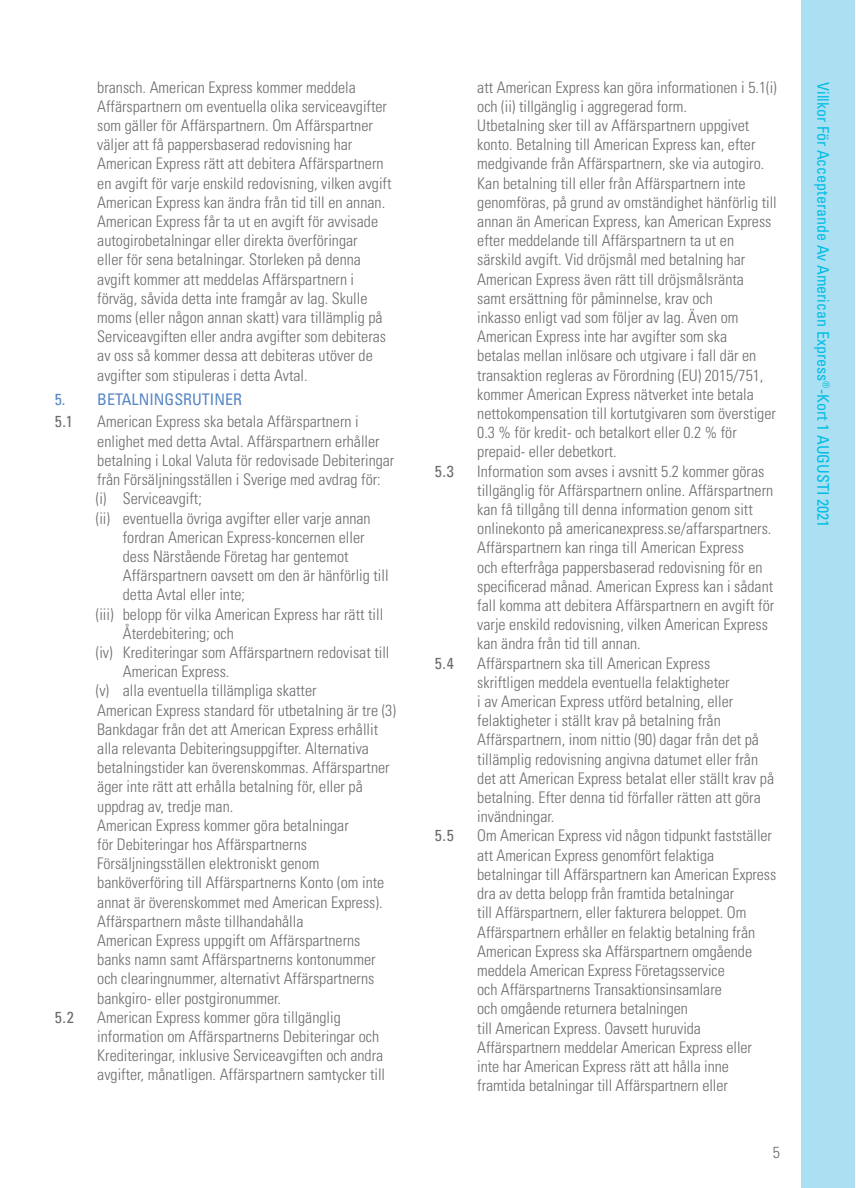
<style>
.page{position:relative;width:856px;height:1188px;background:#fff}
.page>*{position:absolute;margin:0;border:0;box-sizing:border-box;transform-origin:0 0}
.t1{font:300 condensed 16px/19.2px "Univers";color:#6c6d70}
.t2{font:condensed 16px "Univers";color:#02bce5}
.t3{font:condensed 16px "Univers";color:#5786c5}
.t4{font:condensed 16px "Univers";color:#6c6d70}
</style>
<div class="page">
<div style="left:801px;top:0;width:53px;height:1188px;background:#abe0f3"></div>
<p class="t1" style="left:97px;top:77px;width:296px">bransch. American Express kommer meddela Affärspartnern om eventuella olika serviceavgifter som gäller för Affärspartnern. Om Affärspartner väljer att få pappersbaserad redovisning har American Express rätt att debitera Affärspartnern en avgift för varje enskild redovisning, vilken avgift American Express kan ändra från tid till en annan.<br>American Express får ta ut en avgift för avvisade autogirobetalningar eller direkta överföringar<br>eller för sena betalningar. Storleken på denna avgift kommer att meddelas Affärspartnern i förväg, såvida detta inte framgår av lag. Skulle moms (eller någon annan skatt) vara tillämplig på Serviceavgiften eller andra avgifter som debiteras av oss så kommer dessa att debiteras utöver de avgifter som stipuleras i detta Avtal.</p>
<p class="t3" style="left:55px;top:390px;width:189px">5. BETALNINGSRUTINER</p>
<p class="t4" style="left:55px;top:412px;width:20px">5.1</p>
<p class="t1" style="left:97px;top:412px;width:263px">American Express ska betala Affärspartnern i</p>
<p class="t1" style="left:97px;top:431px;width:284px">enlighet med detta Avtal. Affärspartnern erhåller</p>
<p class="t1" style="left:97px;top:450px;width:299px">betalning i Lokal Valuta för redovisade Debiteringar</p>
<p class="t1" style="left:97px;top:470px;width:285px">från Försäljningsställen i Sverige med avdrag för:</p>
<p class="t1" style="left:96px;top:489px;width:108px">(i) Serviceavgift;</p>
<p class="t1" style="left:96px;top:508px;width:276px">(ii) eventuella övriga avgifter eller varje annan</p>
<p class="t1" style="left:123px;top:527px;width:243px">fordran American Express-koncernen eller</p>
<p class="t1" style="left:123px;top:546px;width:227px">dess Närstående Företag har gentemot</p>
<p class="t1" style="left:123px;top:566px;width:267px">Affärspartnern oavsett om den är hänförlig till</p>
<p class="t1" style="left:123px;top:585px;width:124px">detta Avtal eller inte;</p>
<p class="t1" style="left:96px;top:604px;width:289px">(iii) belopp för vilka American Express har rätt till</p>
<p class="t1" style="left:123px;top:623px;width:113px">Återdebitering; och</p>
<p class="t1" style="left:96px;top:642px;width:295px">(iv) Krediteringar som Affärspartnern redovisat till</p>
<p class="t1" style="left:123px;top:662px;width:108px">American Express.</p>
<p class="t1" style="left:96px;top:681px;width:222px">(v) alla eventuella tillämpliga skatter</p>
<p class="t1" style="left:97px;top:700px;width:300px">American Express standard för utbetalning är tre (3)</p>
<p class="t1" style="left:97px;top:719px;width:282px">Bankdagar från det att American Express erhållit</p>
<p class="t1" style="left:97px;top:738px;width:273px">alla relevanta Debiteringsuppgifter. Alternativa</p>
<p class="t1" style="left:97px;top:758px;width:294px">betalningstider kan överenskommas. Affärspartner</p>
<p class="t1" style="left:97px;top:777px;width:267px">äger inte rätt att erhålla betalning för, eller på</p>
<p class="t1" style="left:97px;top:796px;width:138px">uppdrag av, tredje man.</p>
<p class="t1" style="left:97px;top:815px;width:253px">American Express kommer göra betalningar</p>
<p class="t1" style="left:97px;top:834px;width:211px">för Debiteringar hos Affärspartnerns</p>
<p class="t1" style="left:97px;top:854px;width:224px">Försäljningsställen elektroniskt genom</p>
<p class="t1" style="left:97px;top:873px;width:288px">banköverföring till Affärspartnerns Konto (om inte</p>
<p class="t1" style="left:97px;top:892px;width:287px">annat är överenskommet med American Express).</p>
<p class="t1" style="left:97px;top:911px;width:208px">Affärspartnern måste tillhandahålla</p>
<p class="t1" style="left:97px;top:930px;width:265px">American Express uppgift om Affärspartnerns</p>
<p class="t1" style="left:97px;top:950px;width:280px">banks namn samt Affärspartnerns kontonummer</p>
<p class="t1" style="left:97px;top:969px;width:279px">och clearingnummer, alternativt Affärspartnerns</p>
<p class="t1" style="left:97px;top:988px;width:185px">bankgiro- eller postgironummer.</p>
<p class="t4" style="left:55px;top:1007px;width:21px">5.2</p>
<p class="t1" style="left:97px;top:1007px;width:289px">American Express kommer göra tillgänglig information om Affärspartnerns Debiteringar och Krediteringar, inklusive Serviceavgiften och andra avgifter, månatligen. Affärspartnern samtycker till</p>
<p class="t1" style="left:477px;top:77px;width:301px">att American Express kan göra informationen i 5.1(i) och (ii) tillgänglig i aggregerad form.<br>Utbetalning sker till av Affärspartnern uppgivet konto. Betalning till American Express kan, efter medgivande från Affärspartnern, ske via autogiro.<br>Kan betalning till eller från Affärspartnern inte genomföras, på grund av omständighet hänförlig till annan än American Express, kan American Express efter meddelande till Affärspartnern ta ut en särskild avgift. Vid dröjsmål med betalning har American Express även rätt till dröjsmålsränta<br>samt ersättning för påminnelse, krav och<br>inkasso enligt vad som följer av lag. Även om American Express inte har avgifter som ska<br>betalas mellan inlösare och utgivare i fall där en transaktion regleras av Förordning (EU) 2015/751, kommer American Express nätverket inte betala nettokompensation till kortutgivaren som överstiger 0.3 % för kredit- och betalkort eller 0.2 % för prepaid- eller debetkort.</p>
<p class="t4" style="left:435px;top:461px;width:21px">5.3</p>
<p class="t1" style="left:477px;top:461px;width:298px">Information som avses i avsnitt 5.2 kommer göras tillgänglig för Affärspartnern online. Affärspartnern kan få tillgång till denna information genom sitt onlinekonto på americanexpress.se/affarspartners.<br>Affärspartnern kan ringa till American Express<br>och efterfråga pappersbaserad redovisning för en specificerad månad. American Express kan i sådant fall komma att debitera Affärspartnern en avgift för varje enskild redovisning, vilken American Express kan ändra från tid till annan.</p>
<p class="t4" style="left:435px;top:653px;width:21px">5.4</p>
<p class="t1" style="left:477px;top:653px;width:298px">Affärspartnern ska till American Express<br>skriftligen meddela eventuella felaktigheter<br>i av American Express utförd betalning, eller felaktigheter i ställt krav på betalning från Affärspartnern, inom nittio (90) dagar från det på tillämplig redovisning angivna datumet eller från det att American Express betalat eller ställt krav på betalning. Efter denna tid förfaller rätten att göra invändningar.</p>
<p class="t4" style="left:435px;top:825px;width:21px">5.5</p>
<p class="t1" style="left:477px;top:826px;width:300px">Om American Express vid någon tidpunkt fastställer att American Express genomfört felaktiga betalningar till Affärspartnern kan American Express dra av detta belopp från framtida betalningar<br>till Affärspartnern, eller fakturera beloppet. Om Affärspartnern erhåller en felaktig betalning från American Express ska Affärspartnern omgående meddela American Express Företagsservice<br>och Affärspartnerns Transaktionsinsamlare<br>och omgående returnera betalningen<br>till American Express. Oavsett huruvida Affärspartnern meddelar American Express eller inte har American Express rätt att hålla inne framtida betalningar till Affärspartnern eller</p>
<p class="t1" style="left:772px;top:1143px;width:9px">5</p>
<p class="t2" style="left:833px;top:82px;width:446px;rotate:90deg">Villkor För Accepterande Av American Express<sup>®</sup>-Kort 1 AUGUSTI 2021</p>
</div>
